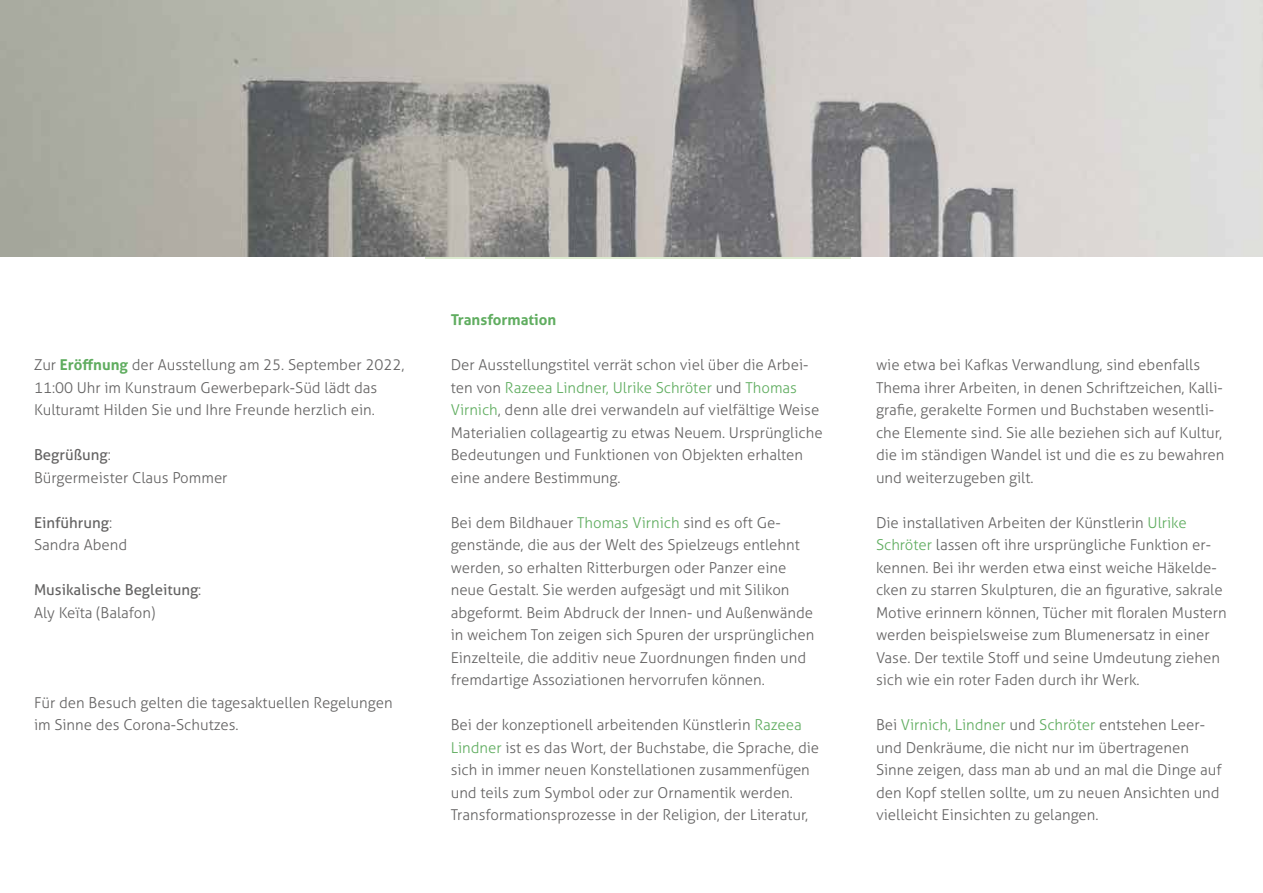
<style>
.page{position:relative;width:1263px;height:893px;background:#fff}
.page>*{position:absolute;margin:0;border:0;box-sizing:border-box;transform-origin:0 0}
.t1{font:300 15px/22.5px "Aller";color:#646363}
.t2{font:15px/22.5px "Aller";color:#646363}
.t3{font:700 15px "Aller";color:#60ad60}
.s1{font-weight:700;color:#60ad60}
.s2{font-weight:400}
.s3{font-weight:300}
.s4{color:#60ad60}
</style>
<div class="page">
<img style="left:0;top:0;width:1263px;height:256px">
<p class="t1" style="left:34px;top:354px;width:372px">Zur <span class="s1">Eröffnung</span> der Ausstellung am 25. September 2022,<br>11:00 Uhr im Kunstraum Gewerbepark-Süd lädt das<br>Kulturamt Hilden Sie und Ihre Freunde herzlich ein.</p>
<p class="t1" style="left:34px;top:444px;width:195px"><span class="s2">Begrüßung</span>:<br>Bürgermeister Claus Pommer</p>
<p class="t1" style="left:34px;top:511px;width:95px"><span class="s2">Einführung</span>:<br>Sandra Abend</p>
<p class="t2" style="left:34px;top:579px;width:169px">Musikalische Begleitung<span class="s3">:<br>Aly Keïta (Balafon)</span></p>
<p class="t1" style="left:34px;top:691px;width:360px">Für den Besuch gelten die tagesaktuellen Regelungen im Sinne des Corona-Schutzes.</p>
<p class="t3" style="left:451px;top:311px;width:107px">Transformation</p>
<p class="t1" style="left:451px;top:354px;width:373px">Der Ausstellungstitel verrät schon viel über die Arbei&shy;ten von <span class="s4">Razeea Lindner, Ulrike Schröter</span> und <span class="s4">Thomas Virnich</span>, denn alle drei verwandeln auf vielfältige Weise Materialien collageartig zu etwas Neuem. Ursprüngliche Bedeutungen und Funktionen von Objekten erhalten eine andere Bestimmung.</p>
<p class="t1" style="left:451px;top:511px;width:365px">Bei dem Bildhauer <span class="s4">Thomas Virnich</span> sind es oft Ge&shy;genstände, die aus der Welt des Spielzeugs entlehnt werden, so erhalten Ritterburgen oder Panzer eine neue Gestalt. Sie werden aufgesägt und mit Silikon abgeformt. Beim Abdruck der Innen- und Außenwände in weichem Ton zeigen sich Spuren der ursprünglichen Einzelteile, die additiv neue Zuordnungen finden und fremdartige Assoziationen hervorrufen können.</p>
<p class="t1" style="left:451px;top:714px;width:370px">Bei der konzeptionell arbeitenden Künstlerin <span class="s4">Razeea Lindner</span> ist es das Wort, der Buchstabe, die Sprache, die sich in immer neuen Konstellationen zusammenfügen und teils zum Symbol oder zur Ornamentik werden.<br>Transformationsprozesse in der Religion, der Literatur,</p>
<p class="t1" style="left:876px;top:354px;width:350px">wie etwa bei Kafkas Verwandlung, sind ebenfalls Thema ihrer Arbeiten, in denen Schriftzeichen, Kalli&shy;grafie, gerakelte Formen und Buchstaben wesentli&shy;che Elemente sind. Sie alle beziehen sich auf Kultur, die im ständigen Wandel ist und die es zu bewahren und weiterzugeben gilt.</p>
<p class="t1" style="left:876px;top:511px;width:352px">Die installativen Arbeiten der Künstlerin <span class="s4">Ulrike Schröter</span> lassen oft ihre ursprüngliche Funktion er&shy;kennen. Bei ihr werden etwa einst weiche Häkelde&shy;cken zu starren Skulpturen, die an figurative, sakrale Motive erinnern können, Tücher mit floralen Mustern werden beispielsweise zum Blumenersatz in einer Vase. Der textile Stoff und seine Umdeutung ziehen sich wie ein roter Faden durch ihr Werk.</p>
<p class="t1" style="left:876px;top:714px;width:347px">Bei <span class="s4">Virnich, Lindner</span> und <span class="s4">Schröter</span> entstehen Leer&shy;und Denkräume, die nicht nur im übertragenen Sinne zeigen, dass man ab und an mal die Dinge auf den Kopf stellen sollte, um zu neuen Ansichten und vielleicht Einsichten zu gelangen.</p>
</div>
